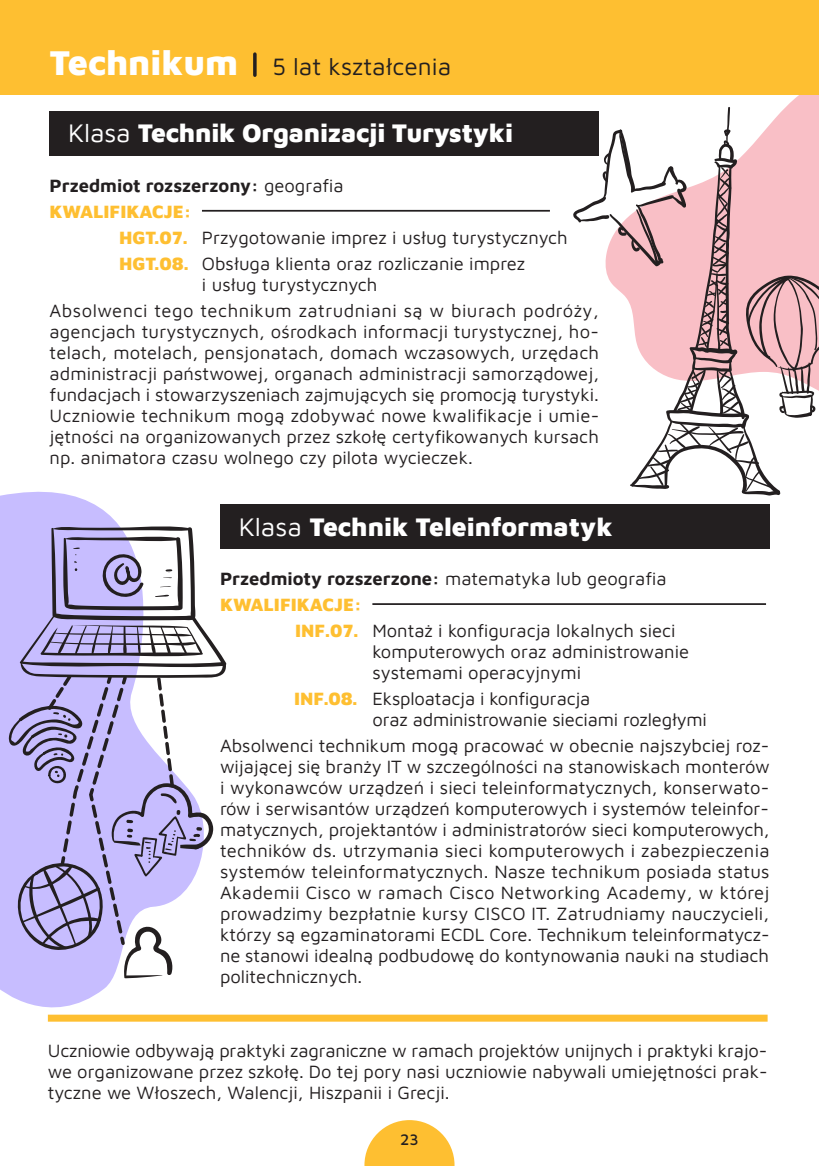
<style>
.page{position:relative;width:819px;height:1166px;background:#fff}
.page>*{position:absolute;margin:0;border:0;box-sizing:border-box;transform-origin:0 0}
.t1{font:900 26.25px "Maven Pro";letter-spacing:-.005em;color:#fff}
.t2{font:24.5px "Maven Pro";color:#231f20}
.t3{font:18.38px/21px "Maven Pro";color:#231f20}
.t4{font:700 18.38px/25.9px "Maven Pro";color:#231f20}
.t5{font:18.38px/25.9px "Maven Pro";letter-spacing:.025em;color:#231f20}
.t6{font:900 18.38px "Maven Pro";color:#febf31}
.t7{font:500 15.75px "Maven Pro";color:#231f20}
.s1{font-weight:900;font-size:35.52px;color:#fff}
.s2{font-weight:400}
.s3{font-weight:900;color:#febf31}
</style>
<div class="page">
<svg style="left:364px;top:1120px;width:90px;height:46px"></svg>
<svg style="left:0;top:491px;width:216px;height:531px"></svg>
<svg style="left:605px;top:94px;width:214px;height:13px"></svg>
<div style="left:0;top:0;width:819px;height:94px;background:#febf31"></div>
<div style="left:50px;top:111px;width:549px;height:44px;background:#231f20"></div>
<div style="left:220px;top:504px;width:549px;height:45px;background:#231f20"></div>
<hr style="left:202px;top:210px;width:348px;height:2px;background:#231f20">
<hr style="left:372px;top:603px;width:394px;height:2px;background:#231f20">
<div style="left:48px;top:1014px;width:719px;height:7px;background:#febf31"></div>
<hr style="left:253px;top:54px;width:3px;height:21px;background:#231f20">
<svg style="left:573px;top:107px;width:246px;height:389px"></svg>
<svg style="left:3px;top:526px;width:223px;height:453px"></svg>
<h2 class="t2" style="left:50px;top:50px;width:403px"><span class="s1">Technikum</span> 5 lat kształcenia</h2>
<h1 class="t1" style="left:68px;top:115px;width:446px"><span class="s2">Klasa</span> Technik Organizacji Turystyki</h1>
<p class="t4" style="left:50px;top:171px;width:295px">Przedmiot rozszerzony: <span class="s2">geografia<br></span><span class="s3">KWALIFIKACJE:</span></p>
<p class="t3" style="left:119px;top:223px;width:450px;line-height:25.9px"><span class="s3">HGT.07.</span> Przygotowanie imprez i usług turystycznych<br><span class="s3">HGT.08.</span> Obsługa klienta oraz rozliczanie imprez</p>
<p class="t5" style="left:50px;top:270px;width:550px;text-indent:152px">i usług turystycznych<br>Absolwenci tego technikum zatrudniani są w biurach podróży,</p>
<p class="t3" style="left:50px;top:320px;width:551px;text-align:justify">agencjach turystycznych, ośrodkach informacji turystycznej, ho&shy;telach, motelach, pensjonatach, domach wczasowych, urzędach administracji państwowej, organach administracji samorządowej, fundacjach i stowarzyszeniach zajmujących się promocją turystyki.<br>Uczniowie technikum mogą zdobywać nowe kwalifikacje i umie&shy;jętności na organizowanych przez szkołę certyfikowanych kursach np. animatora czasu wolnego czy pilota wycieczek.</p>
<h1 class="t1" style="left:239px;top:508px;width:375px"><span class="s2">Klasa</span> Technik Teleinformatyk</h1>
<p class="t4" style="left:220px;top:565px;width:448px">Przedmioty rozszerzone: <span class="s2">matematyka lub geografia</span></p>
<p class="t6" style="left:220px;top:592px;width:143px">KWALIFIKACJE:</p>
<p class="t3" style="left:295px;top:619px;width:382px"><span class="s3">INF.07.</span> Montaż i konfiguracja lokalnych sieci</p>
<p class="t3" style="left:372px;top:640px;width:318px">komputerowych oraz administrowanie systemami operacyjnymi</p>
<p class="t3" style="left:372px;top:687px;width:336px;text-indent:-78px"><span class="s3">INF.08.</span> Eksploatacja i konfiguracja<br>oraz administrowanie sieciami rozległymi</p>
<p class="t3" style="left:220px;top:734px;width:551px;text-align:justify">Absolwenci technikum mogą pracować w obecnie najszybciej roz&shy;wijającej się branży IT w szczególności na stanowiskach monterów i wykonawców urządzeń i sieci teleinformatycznych, konserwato&shy;rów i serwisantów urządzeń komputerowych i systemów teleinfor&shy;matycznych, projektantów i administratorów sieci komputerowych, techników ds. utrzymania sieci komputerowych i zabezpieczenia systemów teleinformatycznych. Nasze technikum posiada status Akademii Cisco w ramach Cisco Networking Academy, w której prowadzimy bezpłatnie kursy CISCO IT. Zatrudniamy nauczycieli, którzy są egzaminatorami ECDL Core. Technikum teleinformatycz&shy;ne stanowi idealną podbudowę do kontynowania nauki na studiach politechnicznych.</p>
<p class="t3" style="left:48px;top:1039px;width:721px;text-align:justify">Uczniowie odbywają praktyki zagraniczne w ramach projektów unijnych i praktyki krajo&shy;we organizowane przez szkołę. Do tej pory nasi uczniowie nabywali umiejętności prak&shy;tyczne we Włoszech, Walencji, Hiszpanii i Grecji.</p>
<p class="t7" style="left:400px;top:1129px;width:20px">23</p>
</div>
